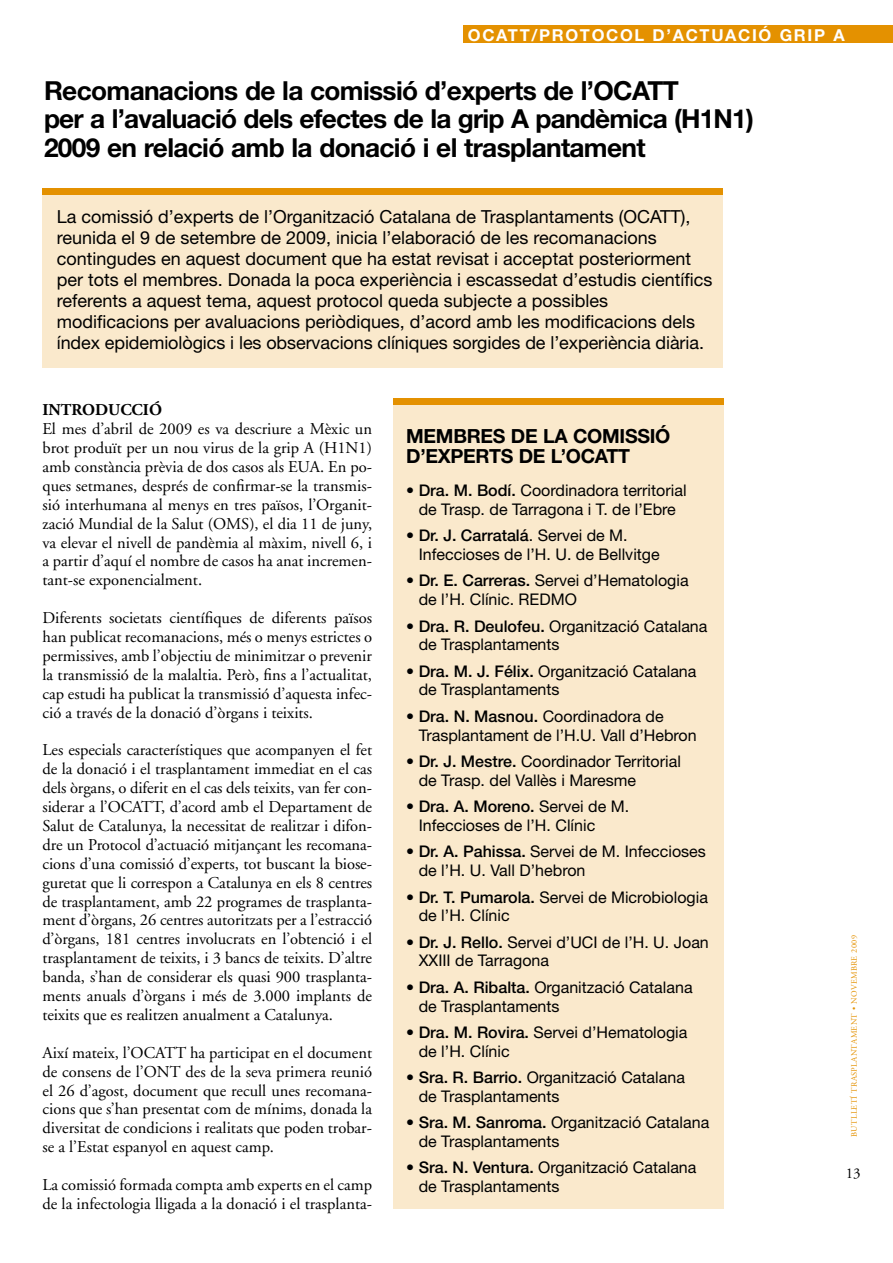
<style>
.page{position:relative;width:893px;height:1263px;background:#fff}
.page>*{position:absolute;margin:0;border:0;box-sizing:border-box;transform-origin:0 0}
.t1{font:700 26.25px/28.5px "Helvetica Neue";letter-spacing:-.025em;color:#000}
.t2{font:700 19.5px "Helvetica Neue";letter-spacing:-.015em;color:#000}
.t3{font:18px/21px "Helvetica Neue";color:#000}
.t4{font:16.5px/18.9px "Adobe Garamond";color:#000;text-align:justify}
.t5{font:700 16.5px "Helvetica Neue";letter-spacing:.1em;color:#fff}
.t6{font:700 16.5px "Adobe Garamond";color:#000}
.t7{font:16.05px/18.8px "Helvetica Neue";color:#000}
.t8{font:15px "Adobe Garamond";color:#000}
.t9{font:8.25px "Adobe Garamond";letter-spacing:.04em;color:#e49100}
.s1{font-weight:500}
</style>
<div class="page">
<div style="left:43px;top:188px;width:680px;height:180px;background:#fae9cc"></div>
<div style="left:43px;top:188px;width:680px;height:7px;background:#e49100"></div>
<div style="left:464px;top:26px;width:429px;height:17px;background:#e49100"></div>
<div style="left:393px;top:405px;width:330px;height:804px;background:#fae9cc"></div>
<div style="left:393px;top:398px;width:330px;height:7px;background:#e49100"></div>
<p class="t5" style="left:468px;top:25px;width:98px">OCATT/Protocol</p>
<p class="t5" style="left:653px;top:25px;width:33px">d’actuaci</p>
<p class="t5" style="left:758px;top:25px;width:86px">ó GRIP a</p>
<h1 class="t1" style="left:44px;top:76px;width:711px">Recomanacions de la comissió d’experts de l’OCATT<br>per a l’avaluació dels efectes de la grip A pandèmica (H1N1)<br>2009 en relació amb la donació i el trasplantament</h1>
<p class="t3" style="left:57px;top:205px;width:579px">La comissió d’experts de l’Organització catalana de trasplantaments (ocatt</p>
<p class="t3" style="left:681px;top:205px;width:11px">),</p>
<p class="t3" style="left:57px;top:226px;width:657px">reunida el 9 de setembre de 2009, inicia l’elaboració de les recomanacions contingudes en aquest document que ha estat revisat i acceptat posteriorment per tots el membres. Donada la poca experiència i escassedat d’estudis científics referents a aquest tema, aquest protocol queda subjecte a possibles modificacions per avaluacions periòdiques, d’acord amb les modificacions dels índex epidemiològics i les observacions clíniques sorgides de l’experiència diària.</p>
<p class="t6" style="left:43px;top:401px;width:121px">INTRODUCCIÓ</p>
<p class="t4" style="left:43px;top:420px;width:331px">El mes d’abril de 2009 es va descriure a Mèxic un brot produït per un nou virus de la grip A (H1N1) amb constància prèvia de dos casos als EUA. En po&shy;ques setmanes, després de confirmar-se la transmis&shy;sió interhumana al menys en tres països, l’Organit&shy;zació Mundial de la Salut (OMS), el dia 11 de juny, va elevar el nivell de pandèmia al màxim, nivell 6, i a partir d’aquí el nombre de casos ha anat incremen&shy;tant-se exponencialment.</p>
<p class="t4" style="left:43px;top:609px;width:331px">Diferents societats científiques de diferents països han publicat recomanacions, més o menys estrictes o permissives, amb l’objectiu de minimitzar o prevenir la transmissió de la malaltia. Però, fins a l’actualitat, cap estudi ha publicat la transmissió d’aquesta infec&shy;ció a través de la donació d’òrgans i teixits.</p>
<p class="t4" style="left:43px;top:741px;width:331px">Les especials característiques que acompanyen el fet de la donació i el trasplantament immediat en el cas dels òrgans, o diferit en el cas dels teixits, van fer con&shy;siderar a l’OCATT, d’acord amb el Departament de Salut de Catalunya, la necessitat de realitzar i difon&shy;dre un Protocol d’actuació mitjançant les recomana&shy;cions d’una comissió d’experts, tot buscant la biose&shy;guretat que li correspon a Catalunya en els 8 centres de trasplantament, amb 22 programes de trasplanta&shy;ment d’òrgans, 26 centres autoritzats per a l’estracció d’òrgans, 181 centres involucrats en l’obtenció i el trasplantament de teixits, i 3 bancs de teixits. D’altre banda, s’han de considerar els quasi 900 trasplanta&shy;ments anuals d’òrgans i més de 3.000 implants de teixits que es realitzen anualment a Catalunya.</p>
<p class="t4" style="left:43px;top:1043px;width:331px">Així mateix, l’OCATT ha participat en el document de consens de l’ONT des de la seva primera reunió el 26 d’agost, document que recull unes recomana&shy;cions que s’han presentat com de mínims, donada la diversitat de condicions i realitats que poden trobar&shy;se a l’Estat espanyol en aquest camp.</p>
<p class="t4" style="left:43px;top:1176px;width:331px">La comissió formada compta amb experts en el camp de la infectologia lligada a la donació i el trasplanta-</p>
<p class="t2" style="left:406px;top:424px;width:32px">Membres</p>
<p class="t2" style="left:511px;top:424px;width:89px">de la Comissi</p>
<p class="t2" style="left:655px;top:424px;width:17px">ó</p>
<p class="t2" style="left:406px;top:444px;width:58px">D’experts</p>
<p class="t2" style="left:519px;top:444px;width:61px">De L’ocatt</p>
<p class="t7" style="left:406px;top:481px;width:282px;text-align:center">• <span class="s1">Dra. M. Bodí.</span> Coordinadora territorial de Trasp. de Tarragona i T. de l’ebre</p>
<p class="t7" style="left:419px;top:526px;width:243px;text-indent:-12px">• <span class="s1">Dr. J. Carratalá</span>. Servei de M.<br>Infeccioses de l’h . U. de Bellvitge</p>
<p class="t7" style="left:419px;top:571px;width:271px;text-indent:-12px">• <span class="s1">Dr. E. Carreras.</span> Servei d’Hematologia de l’h . Clínic. Redmo</p>
<p class="t7" style="left:419px;top:616px;width:290px;text-indent:-12px">• <span class="s1">Dra. R. Deulofeu.</span> Organització Catalana de Trasplantaments</p>
<p class="t7" style="left:419px;top:661px;width:279px;text-indent:-12px">• <span class="s1">Dra. M. J. Félix.</span> Organització Catalana de Trasplantaments</p>
<p class="t7" style="left:419px;top:706px;width:279px;text-indent:-12px">• <span class="s1">Dra. N. Masnou.</span> Coordinadora de<br>Trasplantament de l’H.U. Vall d’Hebron</p>
<p class="t7" style="left:419px;top:752px;width:264px;text-indent:-12px">• <span class="s1">Dr. J. Mestre.</span> Coordinador Territorial de Trasp. del Vallès i Maresme</p>
<p class="t7" style="left:419px;top:797px;width:212px;text-indent:-12px">• <span class="s1">Dra. A. Moreno.</span> Servei de M.<br>Infeccioses de l’H. Clínic</p>
<p class="t7" style="left:419px;top:842px;width:289px;text-indent:-12px">• <span class="s1">Dr. A. Pahissa.</span> Servei de M. Infeccioses de l’H. U. Vall D’hebron</p>
<p class="t7" style="left:419px;top:887px;width:291px;text-indent:-12px">• <span class="s1">Dr. T. Pumarola.</span> Servei de Microbiologia de l’H. Clínic</p>
<p class="t7" style="left:406px;top:932px;width:174px">• <span class="s1">Dr. J. Rello.</span> Servei d’uci</p>
<p class="t7" style="left:602px;top:932px;width:108px">de l’H. U. Joan</p>
<p class="t7" style="left:419px;top:951px;width:17px">Xxiii</p>
<p class="t7" style="left:455px;top:951px;width:95px">de Tarragona</p>
<p class="t7" style="left:419px;top:977px;width:275px;text-indent:-12px">• <span class="s1">Dra. A. Ribalta.</span> Organització Catalana de Trasplantaments</p>
<p class="t7" style="left:419px;top:1023px;width:270px;text-indent:-12px">• <span class="s1">Dra. M. Rovira.</span> Servei d’Hematologia de l’H. Clínic</p>
<p class="t7" style="left:419px;top:1068px;width:268px;text-indent:-12px">• <span class="s1">Sra. R. Barrio.</span> Organització Catalana de Trasplantaments</p>
<p class="t7" style="left:419px;top:1113px;width:292px;text-indent:-12px">• <span class="s1">Sra. M. Sanroma.</span> Organització Catalana de Trasplantaments</p>
<p class="t7" style="left:419px;top:1158px;width:279px;text-indent:-12px">• <span class="s1">Sra. N. Ventura.</span> Organització Catalana de Trasplantaments</p>
<p class="t9" style="left:850px;top:1137px;width:203px;rotate:-90deg">BUTLLETÍ TRASPLANTAMENT • NOVEMBRE 2009</p>
<p class="t8" style="left:846px;top:1165px;width:16px">13</p>
</div>
